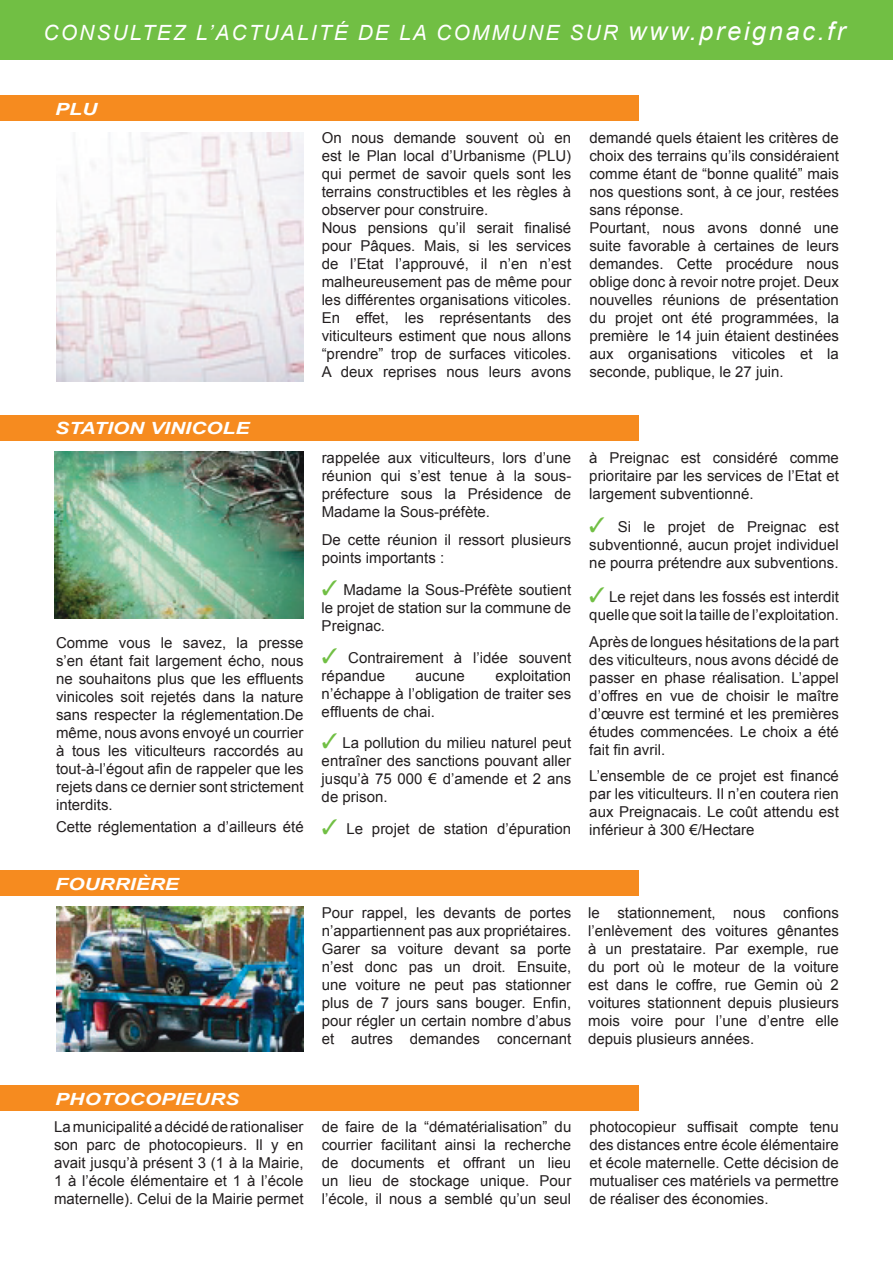
<style>
.page{position:relative;width:893px;height:1263px;background:#fff}
.page>*{position:absolute;margin:0;border:0;box-sizing:border-box;transform-origin:0 0}
.t1{font:italic 21px "Arial";letter-spacing:.1em;color:#fff}
.t2{font:italic 700 16.8px "Arial";color:#fff;scale:1.25 1}
.t3{font:15px/18px "Arial";color:#231f20;text-align:justify}
.s1{font-size:25.5px}
.s2{color:#71bf44}
</style>
<div class="page">
<div style="left:0;top:415px;width:638px;height:25px;background:#f68b1f"></div>
<div style="left:0;top:0;width:893px;height:59px;background:#71bf44"></div>
<div style="left:0;top:96px;width:638px;height:25px;background:#f68b1f"></div>
<div style="left:0;top:871px;width:638px;height:25px;background:#f68b1f"></div>
<div style="left:0;top:1085px;width:638px;height:25px;background:#f68b1f"></div>
<img style="left:56px;top:133px;width:248px;height:249px">
<img style="left:54px;top:452px;width:250px;height:167px">
<img style="left:56px;top:907px;width:248px;height:144px">
<h1 class="t1" style="left:43px;top:19px;width:803px">CONSULTEZ L’ACTUALITÉ DE LA COMMUNE SUR <span class="s1">www.preignac.fr</span></h1>
<p class="t2" style="left:55px;top:98px;width:35px">PLU</p>
<p class="t2" style="left:55px;top:418px;width:157px">STATION VINICOLE</p>
<p class="t3" style="left:56px;top:634px;width:249px">Comme vous le savez, la presse s’en étant fait largement écho, nous ne souhaitons plus que les effluents vinicoles soit rejetés dans la nature sans respecter la réglementation.De même, nous avons envoyé un courrier à tous les viticulteurs raccordés au tout-à-l’égout afin de rappeler que les rejets dans ce dernier sont strictement interdits.</p>
<p class="t3" style="left:56px;top:818px;width:249px">Cette réglementation a d’ailleurs été</p>
<p class="t2" style="left:55px;top:873px;width:100px">FOURRIÈRE</p>
<p class="t3" style="left:322px;top:129px;width:251px;text-align:left">On nous demande souvent où en est le Plan local d’Urbanisme (PLU) qui permet de savoir quels sont les terrains constructibles et les règles à observer pour construire.<br>Nous pensions qu’il serait finalisé pour Pâques. Mais, si les services de l’Etat l’approuvé, il n’en n’est malheureusement pas de même pour les différentes organisations viticoles.<br>En effet, les représentants des viticulteurs estiment que nous allons “prendre” trop de surfaces viticoles.<br>A deux reprises nous leurs avons</p>
<p class="t3" style="left:589px;top:129px;width:251px;text-align:left">demandé quels étaient les critères de choix des terrains qu’ils considéraient comme étant de “bonne qualité” mais nos questions sont, à ce jour, restées sans réponse.<br>Pourtant, nous avons donné une suite favorable à certaines de leurs demandes. Cette procédure nous oblige donc à revoir notre projet. Deux nouvelles réunions de présentation du projet ont été programmées, la première le 14 juin étaient destinées aux organisations viticoles et la seconde, publique, le 27 juin.</p>
<p class="t3" style="left:322px;top:449px;width:251px">rappelée aux viticulteurs, lors d’une réunion qui s’est tenue à la sous&shy;préfecture sous la Présidence de Madame la Sous-préfète.</p>
<p class="t3" style="left:322px;top:531px;width:251px">De cette réunion il ressort plusieurs points importants :</p>
<p class="t3" style="left:322px;top:581px;width:251px"><span class="s2">✓</span> Madame la Sous-Préfète soutient le projet de station sur la commune de Preignac.</p>
<p class="t3" style="left:322px;top:648px;width:251px"><span class="s2">✓</span> Contrairement à l’idée souvent répandue</p>
<p class="t3" style="left:322px;top:666px;width:251px;text-indent:174px">exploitation n’échappe à l’obligation de traiter ses effluents de chai.</p>
<p class="t3" style="left:322px;top:734px;width:251px"><span class="s2">✓</span> La pollution du milieu naturel peut entraîner des sanctions pouvant aller jusqu’à 75 000 € d’amende et 2 ans de prison.</p>
<p class="t3" style="left:322px;top:820px;width:251px"><span class="s2">✓</span> Le projet de station d’épuration</p>
<p class="t3" style="left:416px;top:666px;width:51px">aucune</p>
<p class="t3" style="left:589px;top:449px;width:251px">à Preignac est considéré comme prioritaire par les services de l’Etat et largement subventionné.</p>
<p class="t3" style="left:589px;top:518px;width:251px"><span class="s2">✓</span> Si le projet de Preignac est subventionné, aucun projet individuel ne pourra prétendre aux subventions.</p>
<p class="t3" style="left:589px;top:588px;width:251px"><span class="s2">✓</span> Le rejet dans les fossés est interdit quelle que soit la taille de l’exploitation.</p>
<p class="t3" style="left:589px;top:632px;width:251px">Après de longues hésitations de la part des viticulteurs, nous avons décidé de passer en phase réalisation. L’appel d’offres en vue de choisir le maître d’œuvre est terminé et les premières études commencées. Le choix a été fait fin avril.</p>
<p class="t3" style="left:589px;top:767px;width:251px">L’ensemble de ce projet est financé par les viticulteurs. Il n’en coutera rien aux Preignacais. Le coût attendu est inférieur à 300 €/Hectare</p>
<p class="t3" style="left:322px;top:904px;width:251px">Pour rappel, les devants de portes n’appartiennent pas aux propriétaires.<br>Garer sa voiture devant sa porte n’est donc pas un droit. Ensuite, une voiture ne peut pas stationner plus de 7 jours sans bouger. Enfin, pour régler un certain nombre d’abus et autres demandes concernant</p>
<p class="t3" style="left:588px;top:904px;width:252px">le stationnement, nous confions l’enlèvement des voitures gênantes à un prestataire. Par exemple, rue du port où le moteur de la voiture est dans le coffre, rue Gemin où 2 voitures stationnent depuis plusieurs mois voire pour l’une d’entre elle depuis plusieurs années.</p>
<p class="t2" style="left:55px;top:1088px;width:149px">PHOTOCOPIEURS</p>
<p class="t3" style="left:54px;top:1118px;width:251px">La municipalité a décidé de rationaliser son parc de photocopieurs. Il y en avait jusqu’à présent 3 (1 à la Mairie, 1 à l’école élémentaire et 1 à l’école maternelle). Celui de la Mairie permet</p>
<p class="t3" style="left:322px;top:1118px;width:251px">de faire de la “dématérialisation” du courrier facilitant ainsi la recherche de documents et offrant un lieu un lieu de stockage unique. Pour l’école, il nous a semblé qu’un seul</p>
<p class="t3" style="left:589px;top:1118px;width:251px">photocopieur suffisait compte tenu des distances entre école élémentaire et école maternelle. Cette décision de mutualiser ces matériels va permettre de réaliser des économies.</p>
</div>
